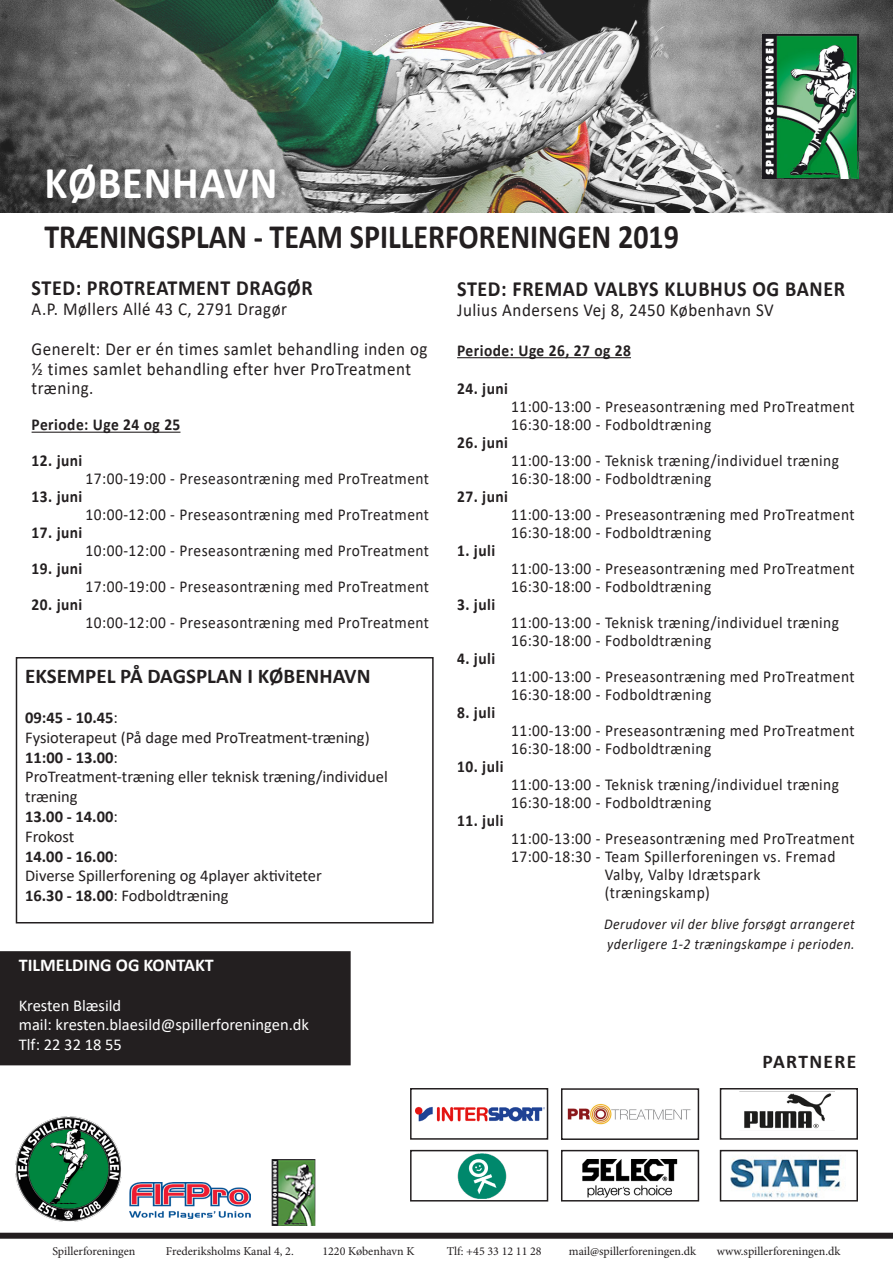
<style>
.page{position:relative;width:893px;height:1263px;background:#fff}
.page>*{position:absolute;margin:0;border:0;box-sizing:border-box;transform-origin:0 0}
.t1{font:700 45.75px "Calibri";letter-spacing:.02em;color:#fff;scale:.92 1}
.t2{font:700 34.2px "Calibri";color:#231f20;scale:.88 1}
.t3{font:700 21.6px "Calibri";letter-spacing:.03em;color:#231f20;scale:.93 1}
.t4{font:700 21px "Calibri";color:#231f20}
.t5{font:700 19.5px "Calibri";letter-spacing:.07em;color:#231f20}
.t6{font:18.3px/19.8px "Calibri";letter-spacing:.03em;color:#231f20;scale:.93 1}
.t7{font:700 18px "Calibri";color:#fff}
.t8{font:16.65px/18px "Calibri";letter-spacing:.03em;color:#231f20;scale:.93 1}
.t9{font:700 16.65px "Calibri";letter-spacing:.03em;color:#231f20;scale:.93 1}
.t10{font:16.5px/19.8px "Calibri";color:#231f20}
.t11{font:16.5px/19.8px "Calibri";color:#fff}
.t12{font:italic 15px "Calibri";letter-spacing:.03em;color:#231f20;scale:.93 1}
.t13{font:12px "Minion Pro";color:#231f20}
.s1{font-weight:700}
</style>
<div class="page">
<img style="left:0;top:0;width:893px;height:213px">
<img style="left:763px;top:35px;width:95px;height:143px">
<hr style="left:32px;top:432px;width:148px;height:1px;background:#231f20">
<hr style="left:457px;top:357px;width:174px;height:1px;background:#231f20">
<div style="left:16px;top:657px;width:418px;height:266px;border:2px solid #231f20"></div>
<div style="left:1px;top:952px;width:349px;height:112px;background:#231f20"></div>
<div style="left:0;top:951px;width:351px;height:114px;border:2px solid #231f20"></div>
<div style="left:0;top:1233px;width:893px;height:6px;background:#231f20"></div>
<img style="left:567px;top:1103px;width:124px;height:22px">
<img style="left:739px;top:1091px;width:96px;height:38px">
<img style="left:457px;top:1153px;width:50px;height:45px">
<img style="left:572px;top:1149px;width:116px;height:53px">
<div style="left:561px;top:1088px;width:138px;height:52px;border:2px solid #231f20"></div>
<div style="left:720px;top:1088px;width:138px;height:52px;border:2px solid #231f20"></div>
<div style="left:410px;top:1150px;width:138px;height:51px;border:2px solid #231f20"></div>
<div style="left:561px;top:1150px;width:138px;height:51px;border:2px solid #231f20"></div>
<img style="left:16px;top:1117px;width:105px;height:104px">
<img style="left:129px;top:1182px;width:122px;height:36px">
<img style="left:271px;top:1160px;width:45px;height:65px">
<img style="left:719px;top:1149px;width:136px;height:53px">
<div style="left:720px;top:1150px;width:138px;height:51px;border:2px solid #231f20"></div>
<div style="left:410px;top:1088px;width:138px;height:52px;border:2px solid #231f20"></div>
<img style="left:415px;top:1106px;width:129px;height:16px">
<p class="t1" style="left:44px;top:151px;width:255px">KØBENHAVN</p>
<p class="t2" style="left:44px;top:212px;width:723px">TRÆNINGSPLAN - TEAM SPILLERFORENINGEN 2019</p>
<p class="t3" style="left:32px;top:273px;width:304px">STED: PROTREATMENT DRAGØR</p>
<p class="t6" style="left:32px;top:299px;width:276px">A.P. Møllers Allé 43 C, 2791 Dragør</p>
<p class="t6" style="left:32px;top:338px;width:427px">Generelt: Der er én times samlet behandling inden og ½ times samlet behandling efter hver ProTreatment træning.</p>
<p class="t9" style="left:32px;top:413px;width:162px">Periode: Uge 24 og 25</p>
<p class="t9" style="left:32px;top:449px;width:56px">12. juni</p>
<p class="t8" style="left:86px;top:469px;width:371px">17:00-19:00 - Preseasontræning med ProTreatment</p>
<p class="t9" style="left:32px;top:485px;width:56px">13. juni</p>
<p class="t8" style="left:86px;top:505px;width:371px">10:00-12:00 - Preseasontræning med ProTreatment</p>
<p class="t9" style="left:32px;top:521px;width:56px">17. juni</p>
<p class="t8" style="left:86px;top:541px;width:371px">10:00-12:00 - Preseasontræning med ProTreatment</p>
<p class="t9" style="left:32px;top:557px;width:56px">19. juni</p>
<p class="t8" style="left:86px;top:577px;width:371px">17:00-19:00 - Preseasontræning med ProTreatment</p>
<p class="t9" style="left:32px;top:593px;width:56px">20. juni</p>
<p class="t8" style="left:86px;top:613px;width:371px">10:00-12:00 - Preseasontræning med ProTreatment</p>
<p class="t3" style="left:457px;top:274px;width:419px">STED: FREMAD VALBYS KLUBHUS OG BANER</p>
<p class="t6" style="left:457px;top:300px;width:342px">Julius Andersens Vej 8, 2450 København SV</p>
<p class="t9" style="left:457px;top:338px;width:188px">Periode: Uge 26, 27 og 28</p>
<p class="t9" style="left:457px;top:376px;width:56px">24. juni</p>
<p class="t8" style="left:511px;top:397px;width:371px">11:00-13:00 - Preseasontræning med ProTreatment<br>16:30-18:00 - Fodboldtræning</p>
<p class="t9" style="left:457px;top:430px;width:56px">26. juni</p>
<p class="t8" style="left:511px;top:451px;width:354px">11:00-13:00 - Teknisk træning/individuel træning<br>16:30-18:00 - Fodboldtræning</p>
<p class="t9" style="left:457px;top:484px;width:56px">27. juni</p>
<p class="t8" style="left:511px;top:505px;width:371px">11:00-13:00 - Preseasontræning med ProTreatment<br>16:30-18:00 - Fodboldtræning</p>
<p class="t9" style="left:457px;top:538px;width:42px">1. juli</p>
<p class="t8" style="left:511px;top:559px;width:371px">11:00-13:00 - Preseasontræning med ProTreatment<br>16:30-18:00 - Fodboldtræning</p>
<p class="t9" style="left:457px;top:592px;width:42px">3. juli</p>
<p class="t8" style="left:511px;top:613px;width:354px">11:00-13:00 - Teknisk træning/individuel træning<br>16:30-18:00 - Fodboldtræning</p>
<p class="t9" style="left:457px;top:646px;width:42px">4. juli</p>
<p class="t8" style="left:511px;top:667px;width:371px">11:00-13:00 - Preseasontræning med ProTreatment<br>16:30-18:00 - Fodboldtræning</p>
<p class="t9" style="left:457px;top:700px;width:42px">8. juli</p>
<p class="t8" style="left:511px;top:721px;width:371px">11:00-13:00 - Preseasontræning med ProTreatment<br>16:30-18:00 - Fodboldtræning</p>
<p class="t9" style="left:457px;top:754px;width:51px">10. juli</p>
<p class="t8" style="left:511px;top:775px;width:354px">11:00-13:00 - Teknisk træning/individuel træning<br>16:30-18:00 - Fodboldtræning</p>
<p class="t9" style="left:457px;top:808px;width:51px">11. juli</p>
<p class="t8" style="left:511px;top:829px;width:371px">11:00-13:00 - Preseasontræning med ProTreatment</p>
<p class="t8" style="left:511px;top:847px;width:350px">17:00-18:30 - Team Spillerforeningen vs. Fremad</p>
<p class="t8" style="left:605px;top:865px;width:169px">Valby, Valby Idrætspark</p>
<p class="t8" style="left:605px;top:883px;width:115px">(træningskamp)</p>
<p class="t4" style="left:25px;top:661px;width:347px">EKSEMPEL PÅ DAGSPLAN I KØBENHAVN</p>
<p class="t10" style="left:25px;top:707px;width:346px"><span class="s1">09:45 - 10.45</span>:<br>Fysioterapeut (På dage med ProTreatment-træning)</p>
<p class="t10" style="left:25px;top:747px;width:364px"><span class="s1">11:00 - 13.00</span>:<br>ProTreatment-træning eller teknisk træning/individuel træning</p>
<p class="t10" style="left:25px;top:806px;width:298px"><span class="s1">13.00 - 14.00</span>:<br>Frokost<br><span class="s1">14.00 - 16.00</span>:<br>Diverse Spillerforening og 4player aktiviteter</p>
<p class="t10" style="left:25px;top:885px;width:205px"><span class="s1">16.30 - 18.00</span>: Fodboldtræning</p>
<p class="t7" style="left:19px;top:952px;width:196px">TILMELDING OG KONTAKT</p>
<p class="t11" style="left:19px;top:995px;width:104px">Kresten Blæsild</p>
<p class="t11" style="left:19px;top:1015px;width:292px">mail: kresten.blaesild@spillerforeningen.dk<br>Tlf: 22 32 18 55</p>
<p class="t12" style="left:604px;top:914px;width:271px">Derudover vil der blive forsøgt arrangeret</p>
<p class="t12" style="left:607px;top:933px;width:268px">yderligere 1-2 træningskampe i perioden.</p>
<p class="t5" style="left:763px;top:1047px;width:95px">PARTNERE</p>
<p class="t13" style="left:52px;top:1243px;width:84px">Spillerforeningen</p>
<p class="t13" style="left:166px;top:1243px;width:129px">Frederiksholms Kanal 4, 2.</p>
<p class="t13" style="left:322px;top:1243px;width:93px">1220 København K</p>
<p class="t13" style="left:447px;top:1243px;width:96px">Tlf: +45 33 12 11 28</p>
<p class="t13" style="left:569px;top:1243px;width:129px">mail@spillerforeningen.dk</p>
<p class="t13" style="left:717px;top:1243px;width:125px">www.spillerforeningen.dk</p>
</div>
